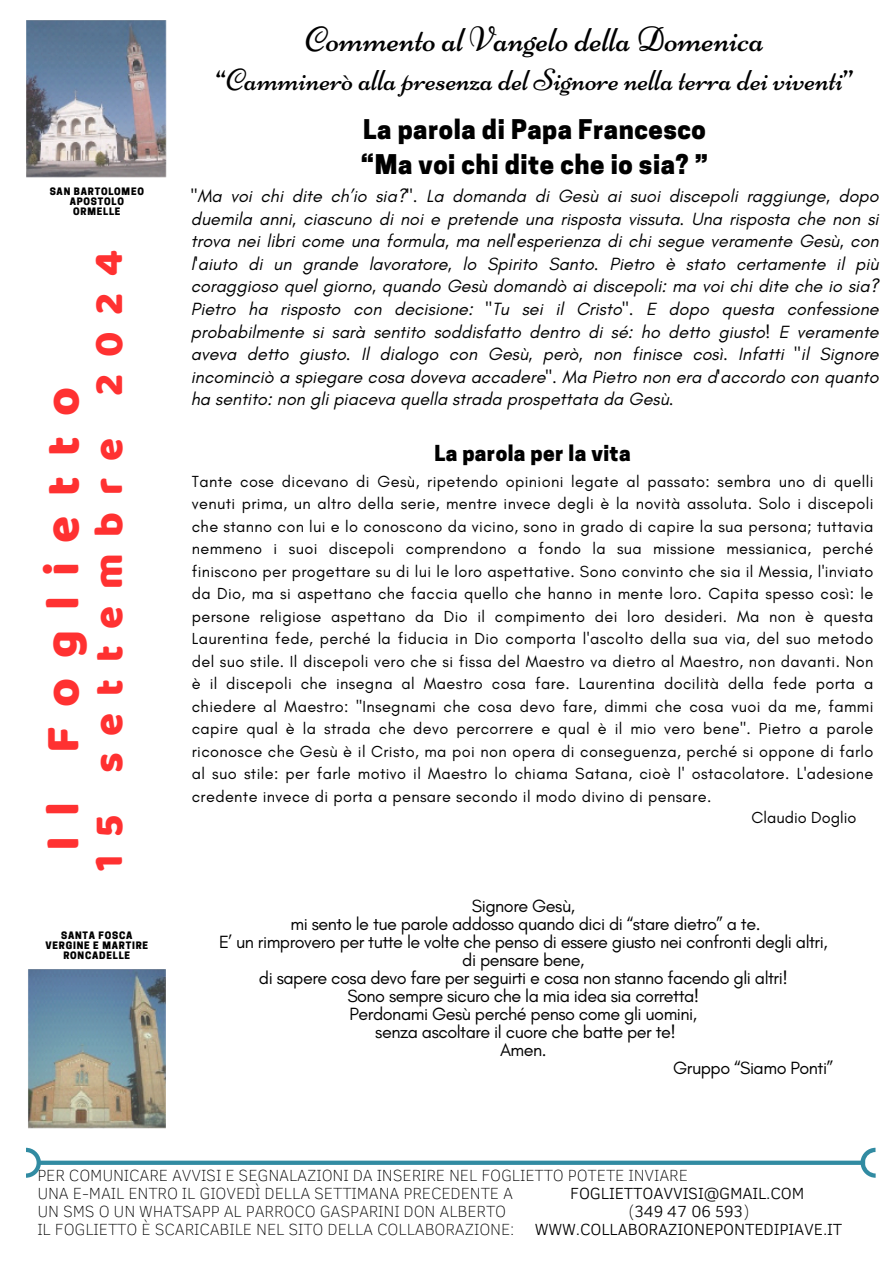
<style>
.page{position:relative;width:894px;height:1264px;background:#fff}
.page>*{position:absolute;margin:0;border:0;box-sizing:border-box;transform-origin:0 0}
.t1{font:49.5px "Baloo";letter-spacing:.4em;color:#ff3131}
.t2{font:42px "Baloo";letter-spacing:.4em;color:#ff3131}
.t3{font:35.25px "Niconne";color:#000}
.t4{font:30.75px "Niconne";color:#000}
.t5{font:800 25.5px/34.8px "Cooper Hewitt";letter-spacing:.02em;color:#000}
.t6{font:800 20.7px "Cooper Hewitt";letter-spacing:.02em;color:#000}
.t7{font:italic 18px/22.5px "Glacial Indifference";color:#000;text-align:justify}
.t8{font:18px/18px "Glacial Indifference";letter-spacing:-.025em;color:#000;text-align:center}
.t9{font:100 16.5px/18px "Clear Sans";letter-spacing:-.01em;color:#000}
.t10{font:300 16.5px "Clear Sans";letter-spacing:-.01em;color:#000}
.t11{font:16.35px "Glacial Indifference";letter-spacing:.02em;color:#000}
.t12{font:16.35px "Glacial Indifference";color:#000}
.t13{font:800 9.6px "Cooper Hewitt";letter-spacing:.08em;color:#000}
.s1{font-weight:300}
</style>
<div class="page">
<img style="left:26px;top:20px;width:141px;height:158px">
<img style="left:28px;top:969px;width:137px;height:159px">
<svg style="left:26px;top:1147px;width:849px;height:30px"></svg>
<p class="t13" style="left:50px;top:188px;width:96px">SAN BARTOLOMEO</p>
<p class="t13" style="left:70px;top:198px;width:56px">APOSTOLO</p>
<p class="t13" style="left:73px;top:208px;width:49px">ORMELLE</p>
<p class="t2" style="left:83px;top:870px;width:621px;rotate:-90deg">15 settembre 2024</p>
<p class="t1" style="left:32px;top:851px;width:465px;rotate:-90deg">Il Foglietto</p>
<p class="t13" style="left:61px;top:931px;width:73px">SANTA FOSCA</p>
<h1 class="t13" style="left:45px;top:941px;width:104px">VERGINE E MARTIRE</h1>
<p class="t13" style="left:63px;top:951px;width:68px">RONCADELLE</p>
<p class="t3" style="left:305px;top:18px;width:460px">Commento al Vangelo della Domenica</p>
<p class="t4" style="left:216px;top:62px;width:639px">“Camminerò alla presenza del Signore nella terra dei viventi”</p>
<h4 class="t5" style="left:361px;top:116px;width:348px">La parola di Papa Francesco “Ma voi chi dite che io sia? ”</h4>
<h4 class="t7" style="left:191px;top:185px;width:689px">"Ma voi chi dite ch’io sia?". La domanda di Gesù ai suoi discepoli raggiunge, dopo duemila anni, ciascuno di noi e pretende una risposta vissuta. Una risposta che non si trova nei libri come una formula, ma nell'esperienza di chi segue veramente Gesù, con l'aiuto di un grande lavoratore, lo Spirito Santo. Pietro è stato certamente il più coraggioso quel giorno, quando Gesù domandò ai discepoli: ma voi chi dite che io sia?<br>Pietro ha risposto con decisione: "Tu sei il Cristo". E dopo questa confessione probabilmente si sarà sentito soddisfatto dentro di sé: ho detto giusto! E veramente aveva detto giusto. Il dialogo con Gesù, però, non finisce così. Infatti "il Signore incominciò a spiegare cosa doveva accadere". Ma Pietro non era d'accordo con quanto ha sentito: non gli piaceva quella strada prospettata da Gesù.</h4>
<h4 class="t6" style="left:434px;top:445px;width:198px">La parola per la vita</h4>
<h4 class="t11" style="left:192px;top:471px;width:683px">Tante cose dicevano di Gesù, ripetendo opinioni legate al passato: sembra uno di quelli</h4>
<h4 class="t11" style="left:192px;top:493px;width:683px">venuti prima, un altro della serie, mentre invece degli è la novità assoluta. Solo i discepoli</h4>
<h4 class="t11" style="left:192px;top:516px;width:683px">che stanno con lui e lo conoscono da vicino, sono in grado di capire la sua persona; tuttavia</h4>
<h4 class="t11" style="left:192px;top:538px;width:683px">nemmeno i suoi discepoli comprendono a fondo la sua missione messianica, perché</h4>
<h4 class="t11" style="left:192px;top:561px;width:683px">finiscono per progettare su di lui le loro aspettative. Sono convinto che sia il Messia, l'inviato</h4>
<h4 class="t11" style="left:192px;top:583px;width:683px">da Dio, ma si aspettano che faccia quello che hanno in mente loro. Capita spesso così: le</h4>
<h4 class="t11" style="left:192px;top:606px;width:683px">persone religiose aspettano da Dio il compimento dei loro desideri. Ma non è questa</h4>
<h4 class="t11" style="left:192px;top:628px;width:683px">Laurentina fede, perché la fiducia in Dio comporta l'ascolto della sua via, del suo metodo</h4>
<h4 class="t11" style="left:192px;top:651px;width:683px">del suo stile. Il discepoli vero che si fissa del Maestro va dietro al Maestro, non davanti. Non</h4>
<h4 class="t11" style="left:192px;top:673px;width:683px">è il discepoli che insegna al Maestro cosa fare. Laurentina docilità della fede porta a</h4>
<h4 class="t11" style="left:192px;top:696px;width:683px">chiedere al Maestro: "Insegnami che cosa devo fare, dimmi che cosa vuoi da me, fammi</h4>
<h4 class="t11" style="left:192px;top:718px;width:683px">capire qual è la strada che devo percorrere e qual è il mio vero bene". Pietro a parole</h4>
<h4 class="t11" style="left:192px;top:741px;width:683px">riconosce che Gesù è il Cristo, ma poi non opera di conseguenza, perché si oppone di farlo</h4>
<h4 class="t11" style="left:192px;top:763px;width:683px">al suo stile: per farle motivo il Maestro lo chiama Satana, cioè l' ostacolatore. L'adesione</h4>
<h4 class="t11" style="left:192px;top:786px;width:521px">credente invece di porta a pensare secondo il modo divino di pensare.</h4>
<h4 class="t12" style="left:751px;top:807px;width:106px">Claudio Doglio</h4>
<h2 class="t8" style="left:219px;top:896px;width:609px">Signore Gesù,<br>mi sento le tue parole addosso quando dici di “stare dietro” a te.<br>E’ un rimprovero per tutte le volte che penso di essere giusto nei confronti degli altri, di pensare bene,<br>di sapere cosa devo fare per seguirti e cosa non stanno facendo gli altri!<br>Sono sempre sicuro che la mia idea sia corretta!<br>Perdonami Gesù perché penso come gli uomini,<br>senza ascoltare il cuore che batte per te!<br>Amen.</h2>
<h4 class="t8" style="left:673px;top:1058px;width:161px">Gruppo “Siamo Ponti”</h4>
<p class="t9" style="left:37px;top:1165px;width:652px">PER COMUNICARE AVVISI E SEGNALAZIONI DA INSERIRE NEL FOGLIETTO POTETE INVIARE<br>UNA E-MAIL ENTRO IL GIOVEDÌ DELLA SETTIMANA PRECEDENTE A</p>
<p class="t10" style="left:570px;top:1181px;width:235px">FOGLIETTOAVVISI@GMAIL.COM</p>
<p class="t9" style="left:37px;top:1201px;width:806px;text-indent:591px">(<span class="s1">349 47 06 593</span>)<br>IL FOGLIETTO È SCARICABILE NEL SITO DELLA COLLABORAZIONE: <span class="s1">WWW.COLLABORAZIONEPONTEDIPIAVE.IT</span></p>
<p class="t9" style="left:37px;top:1201px;width:470px">UN SMS O UN WHATSAPP AL PARROCO GASPARINI DON ALBERTO</p>
</div>
